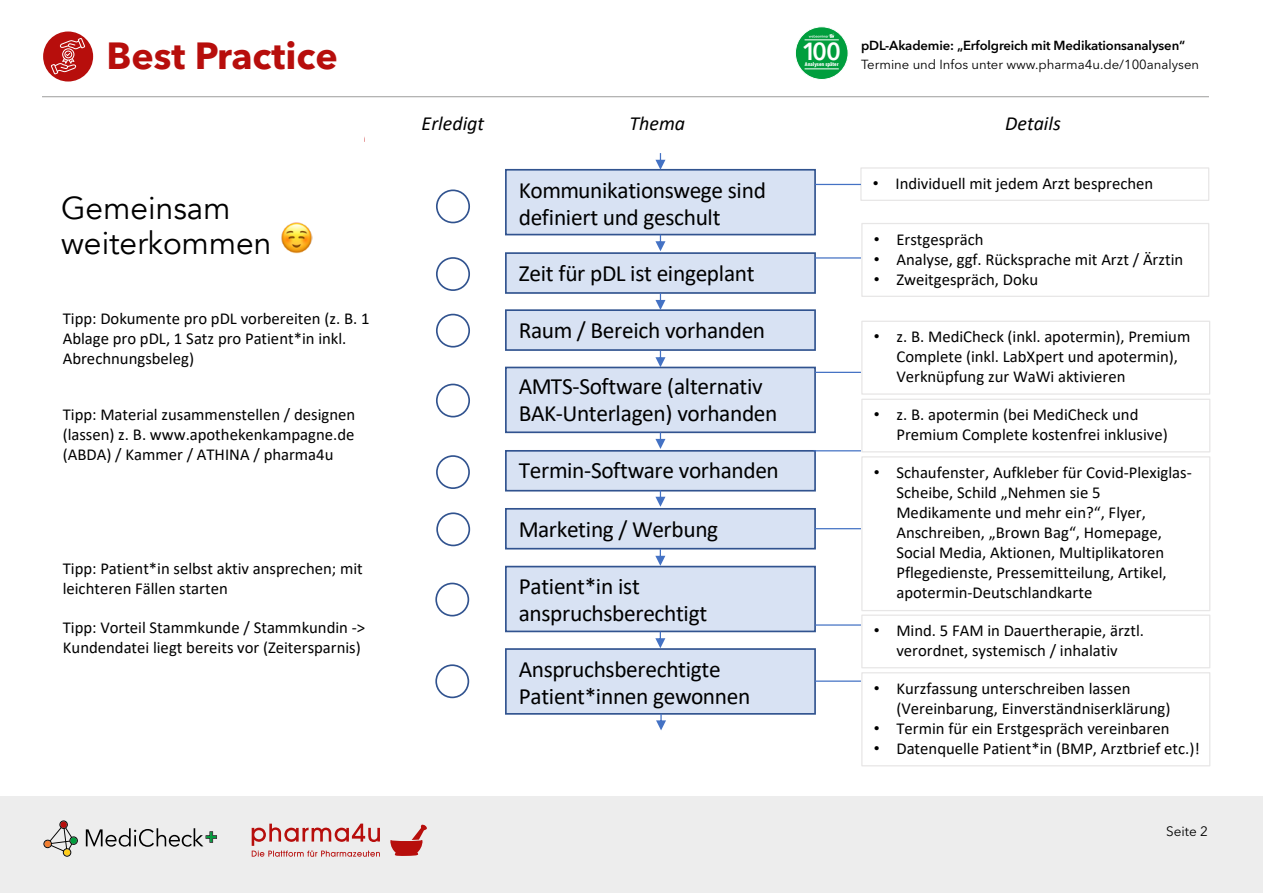
<style>
.page{position:relative;width:1263px;height:893px;background:#fff}
.page>*{position:absolute;margin:0;border:0;box-sizing:border-box;transform-origin:0 0}
.t1{font:700 37.5px "Avenir Next LT Pro";color:#b70e0c}
.t2{font:31.65px/34.8px "Avenir";color:#000}
.t3{font:600 24.45px "Avenir Next LT Pro";color:#fff}
.t4{font:23.4px/26.8px "Calibri";letter-spacing:-.015em;color:#000}
.t5{font:italic 20.1px "Calibri";color:#000}
.t6{font:16.65px/20.1px "Calibri";color:#000}
.t7{font:13.5px "Avenir Next LT Pro";color:#000}
.t8{font:600 13.05px "Avenir Next LT Pro";letter-spacing:-.01em;color:#000}
.t9{font:13.05px "Avenir Next LT Pro";color:#000}
.t10{font:700 condensed 5.25px "Avenir Next LT Pro";color:#fff}
.s1{color:rgb(0 0 0/0)}
.s2{font-family:"Arial"}
</style>
<div class="page">
<div style="left:0;top:796px;width:1263px;height:97px;background:#ededed"></div>
<svg style="left:43px;top:820px;width:35px;height:37px"></svg>
<svg style="left:86px;top:828px;width:131px;height:19px"></svg>
<svg style="left:252px;top:824px;width:128px;height:33px"></svg>
<svg style="left:390px;top:824px;width:37px;height:32px"></svg>
<div style="left:43px;top:32px;width:50px;height:50px;background:#b70e0c;border-radius:50%"></div>
<svg style="left:51px;top:38px;width:34px;height:36px"></svg>
<hr style="left:42px;top:96px;width:1167px;height:1px;background:#9d9d9c">
<div style="left:795px;top:27px;width:53px;height:52px;background:#009e3d;border-radius:50%"></div>
<div style="left:795px;top:27px;width:53px;height:53px;border:1px solid #fff;border-radius:50%"></div>
<svg style="left:809px;top:33px;width:26px;height:5px"></svg>
<hr style="left:804px;top:40px;width:35px;height:1px;background:#fff">
<hr style="left:804px;top:69px;width:35px;height:1px;background:#fff">
<div style="left:506px;top:567px;width:309px;height:64px;background:#d8e2f3"></div>
<div style="left:505px;top:566px;width:311px;height:66px;border:2px solid #31538f"></div>
<div style="left:506px;top:367px;width:309px;height:65px;background:#d8e2f3"></div>
<div style="left:505px;top:367px;width:311px;height:66px;border:2px solid #31538f"></div>
<div style="left:506px;top:310px;width:309px;height:40px;background:#d8e2f3"></div>
<div style="left:505px;top:309px;width:311px;height:42px;border:2px solid #31538f"></div>
<div style="left:506px;top:253px;width:309px;height:40px;background:#d8e2f3"></div>
<div style="left:505px;top:252px;width:311px;height:42px;border:2px solid #31538f"></div>
<div style="left:506px;top:170px;width:309px;height:65px;background:#d8e2f3"></div>
<div style="left:505px;top:169px;width:311px;height:66px;border:2px solid #31538f"></div>
<div style="left:506px;top:649px;width:309px;height:65px;background:#d8e2f3"></div>
<div style="left:505px;top:648px;width:311px;height:67px;border:2px solid #31538f"></div>
<div style="left:506px;top:451px;width:309px;height:40px;background:#d8e2f3"></div>
<div style="left:505px;top:450px;width:311px;height:41px;border:2px solid #31538f"></div>
<div style="left:506px;top:509px;width:309px;height:40px;background:#d8e2f3"></div>
<div style="left:505px;top:508px;width:311px;height:41px;border:2px solid #31538f"></div>
<div style="left:861px;top:399px;width:349px;height:53px;border:1px solid #e7e6e6"></div>
<div style="left:436px;top:189px;width:34px;height:34px;border:2px solid #31538f;border-radius:50%"></div>
<img style="left:281px;top:222px;width:31px;height:32px">
<div style="left:436px;top:384px;width:34px;height:33px;border:2px solid #31538f;border-radius:50%"></div>
<div style="left:436px;top:455px;width:34px;height:34px;border:2px solid #31538f;border-radius:50%"></div>
<div style="left:436px;top:512px;width:34px;height:34px;border:2px solid #31538f;border-radius:50%"></div>
<div style="left:435px;top:583px;width:34px;height:33px;border:2px solid #31538f;border-radius:50%"></div>
<div style="left:861px;top:223px;width:348px;height:74px;border:1px solid #e7e6e6"></div>
<svg style="left:655px;top:432px;width:10px;height:17px"></svg>
<svg style="left:655px;top:490px;width:10px;height:17px"></svg>
<svg style="left:655px;top:549px;width:10px;height:17px"></svg>
<svg style="left:656px;top:714px;width:10px;height:16px"></svg>
<hr style="left:815px;top:680px;width:46px;height:2px;background:#4472c4">
<hr style="left:815px;top:528px;width:46px;height:1px;background:#4472c4">
<div style="left:861px;top:615px;width:349px;height:53px;border:1px solid #e7e6e6"></div>
<div style="left:860px;top:167px;width:349px;height:34px;border:1px solid #e7e6e6"></div>
<div style="left:436px;top:257px;width:34px;height:34px;border:2px solid #31538f;border-radius:50%"></div>
<div style="left:861px;top:321px;width:349px;height:74px;border:1px solid #e7e6e6"></div>
<hr style="left:813px;top:450px;width:48px;height:1px;background:#4472c4">
<hr style="left:815px;top:257px;width:46px;height:2px;background:#4472c4">
<hr style="left:815px;top:184px;width:46px;height:1px;background:#4472c4">
<svg style="left:655px;top:235px;width:10px;height:16px"></svg>
<svg style="left:655px;top:293px;width:10px;height:17px"></svg>
<svg style="left:655px;top:351px;width:10px;height:16px"></svg>
<svg style="left:655px;top:632px;width:10px;height:16px"></svg>
<div style="left:436px;top:314px;width:34px;height:34px;border:2px solid #31538f;border-radius:50%"></div>
<div style="left:435px;top:664px;width:34px;height:34px;border:2px solid #31538f;border-radius:50%"></div>
<div style="left:861px;top:456px;width:349px;height:155px;border:1px solid #e7e6e6"></div>
<div style="left:861px;top:672px;width:349px;height:94px;border:1px solid #e7e6e6"></div>
<hr style="left:815px;top:624px;width:46px;height:2px;background:#4472c4">
<hr style="left:815px;top:372px;width:46px;height:1px;background:#4472c4">
<svg style="left:655px;top:153px;width:10px;height:17px"></svg>
<h1 class="t1" style="left:106px;top:33px;width:233px">Best Practice</h1>
<h2 class="t2" style="left:61px;top:191px;width:252px">Gemeinsam weiterkommen <span class="s1">☺</span></h2>
<p class="t6" style="left:63px;top:308px;width:308px">Tipp: Dokumente pro pDL vorbereiten (z. B. 1<br>Ablage pro pDL, 1 Satz pro Patient*in inkl.<br>Abrechnungsbeleg)</p>
<p class="t6" style="left:63px;top:404px;width:294px;text-align:justify">Tipp: Material zusammenstellen / designen (lassen) z. B. www.apothekenkampagne.de (ABDA) / Kammer / ATHINA / pharma4u</p>
<p class="t6" style="left:63px;top:558px;width:301px">Tipp: Patient*in selbst aktiv ansprechen; mit leichteren Fällen starten</p>
<p class="t6" style="left:63px;top:617px;width:304px">Tipp: Vorteil Stammkunde / Stammkundin -&gt;<br>Kundendatei liegt bereits vor (Zeitersparnis)</p>
<h3 class="t3" style="left:802px;top:37px;width:41px">100</h3>
<p class="t10" style="left:805px;top:61px;width:35px">Analysen später</p>
<p class="t8" style="left:861px;top:37px;width:326px">pDL-Akademie: „Erfolgreich mit Medikationsanalysen“</p>
<p class="t9" style="left:861px;top:56px;width:340px">Termine und Infos unter www.pharma4u.de/100analysen</p>
<p class="t5" style="left:421px;top:110px;width:64px">Erledigt</p>
<p class="t5" style="left:629px;top:109px;width:57px">Thema</p>
<p class="t5" style="left:1005px;top:110px;width:57px">Details</p>
<h3 class="t4" style="left:519px;top:177px;width:249px;line-height:26.4px">Kommunikationswege sind definiert und geschult</h3>
<h3 class="t4" style="left:519px;top:260px;width:237px">Zeit für pDL ist eingeplant</h3>
<h3 class="t4" style="left:519px;top:316px;width:248px">Raum / Bereich vorhanden</h3>
<h3 class="t4" style="left:519px;top:373px;width:260px">AMTS-Software (alternativ<br>BAK-Unterlagen) vorhanden</h3>
<h3 class="t4" style="left:519px;top:457px;width:262px">Termin-Software vorhanden</h3>
<h3 class="t4" style="left:519px;top:515px;width:201px">Marketing / Werbung</h3>
<h3 class="t4" style="left:519px;top:572px;width:190px">Patient*in ist anspruchsberechtigt</h3>
<h3 class="t4" style="left:519px;top:655px;width:233px">Anspruchsberechtigte<br>Patient*innen gewonnen</h3>
<p class="t6" style="left:873px;top:173px;width:282px"><span class="s2">•</span> Individuell mit jedem Arzt besprechen</p>
<p class="t6" style="left:874px;top:229px;width:111px"><span class="s2">•</span> Erstgespräch</p>
<p class="t6" style="left:874px;top:249px;width:311px"><span class="s2">•</span> Analyse, ggf. Rücksprache mit Arzt / Ärztin</p>
<p class="t6" style="left:874px;top:269px;width:166px"><span class="s2">•</span> Zweitgespräch, Doku</p>
<p class="t6" style="left:896px;top:326px;width:295px;text-indent:-23px"><span class="s2">•</span> z. B. MediCheck (inkl. apotermin), Premium<br>Complete (inkl. LabXpert und apotermin),<br>Verknüpfung zur WaWi aktivieren</p>
<p class="t6" style="left:896px;top:404px;width:273px;text-indent:-23px"><span class="s2">•</span> z. B. apotermin (bei MediCheck und<br>Premium Complete kostenfrei inklusive)</p>
<p class="t6" style="left:896px;top:462px;width:297px;text-indent:-23px"><span class="s2">•</span> Schaufenster, Aufkleber für Covid-Plexiglas-Scheibe, Schild „Nehmen sie 5<br>Medikamente und mehr ein?“, Flyer, Anschreiben, „Brown Bag“, Homepage, Social Media, Aktionen, Multiplikatoren Pflegedienste, Pressemitteilung, Artikel, apotermin-Deutschlandkarte</p>
<p class="t6" style="left:874px;top:620px;width:272px;text-align:center"><span class="s2">•</span> Mind. 5 FAM in Dauertherapie, ärztl. verordnet, systemisch / inhalativ</p>
<p class="t6" style="left:896px;top:678px;width:275px;text-indent:-23px"><span class="s2">•</span> Kurzfassung unterschreiben lassen (Vereinbarung, Einverständniserklärung)</p>
<p class="t6" style="left:874px;top:718px;width:297px"><span class="s2">•</span> Termin für ein Erstgespräch vereinbaren</p>
<p class="t6" style="left:874px;top:738px;width:327px"><span class="s2">•</span> Datenquelle Patient*in (BMP, Arztbrief etc.)!</p>
<p class="t7" style="left:1166px;top:823px;width:43px">Seite 2</p>
</div>
